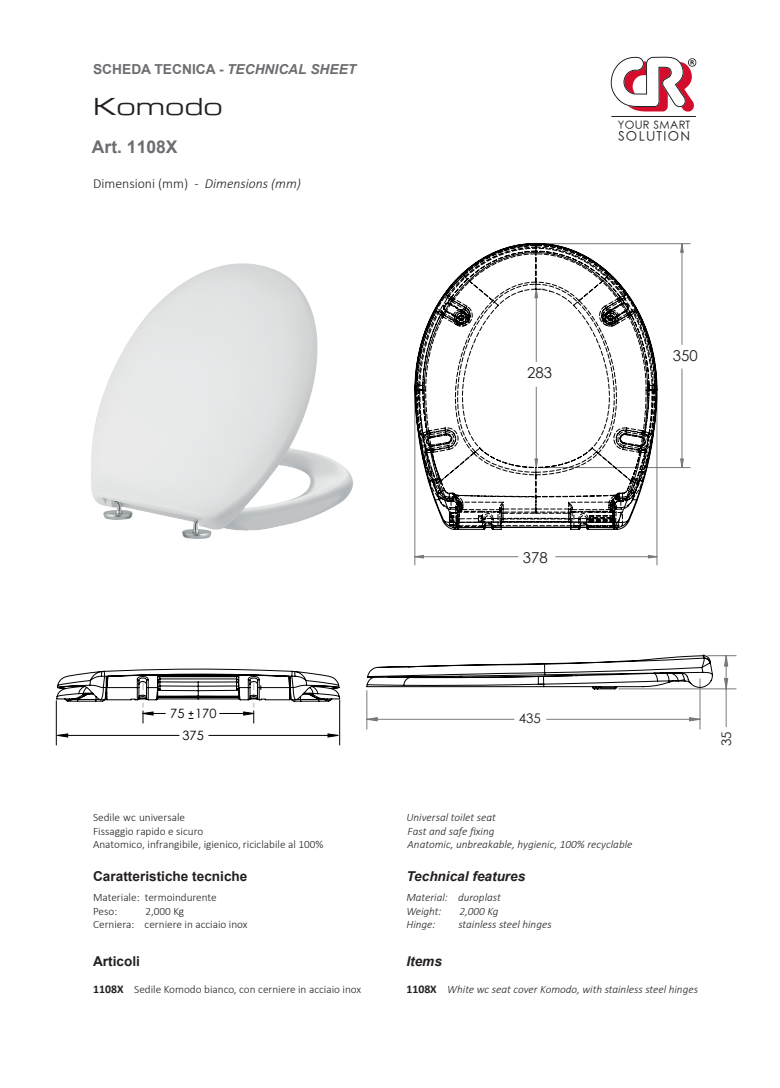
<style>
.page{position:relative;width:780px;height:1088px;background:#fff}
.page>*{position:absolute;margin:0;border:0;box-sizing:border-box;transform-origin:0 0}
.t1{font:23.75px "Eurostile LT Extended Two";color:#231f20}
.t2{font:700 17.5px "Arial";color:#6c6d70}
.t3{font:15px "Century Gothic";color:#231f20}
.t4{font:300 13.75px "Calibri";color:#231f20}
.t5{font:700 13.75px "Arial";color:#6c6d70}
.t6{font:700 13.62px "Arial";color:#231f20}
.t7{font:italic 700 13.62px "Arial";color:#231f20}
.t8{font:13.25px "Century Gothic";color:#231f20}
.t9{font:13px "Rounded Elegance";letter-spacing:.105em;color:#231f20}
.t10{font:12.88px "Century Gothic";color:#000001}
.t11{font:300 11.25px/13.5px "Calibri";color:#231f20}
.t12{font:italic 300 11.25px/13.5px "Calibri";color:#231f20}
.t13{font:11px "Rounded Elegance";letter-spacing:.035em;color:#231f20}
.s1{font-style:italic}
.s2{font-family:"Gill Sans";font-size:11.75px}
.s3{font-weight:700;font-size:11.75px}
.s4{font-weight:700;font-style:normal;font-size:11.75px}
</style>
<div class="page">
<hr style="left:725px;top:689px;width:1px;height:38px;background:#76797b">
<hr style="left:539px;top:243px;width:151px;height:1px;background:#76797b">
<hr style="left:699px;top:679px;width:1px;height:50px;background:#76797b">
<hr style="left:366px;top:691px;width:1px;height:38px;background:#76797b">
<svg style="left:367px;top:244px;width:333px;height:477px"></svg>
<svg style="left:414px;top:243px;width:243px;height:291px"></svg>
<svg style="left:56px;top:668px;width:285px;height:55px"></svg>
<svg style="left:366px;top:653px;width:370px;height:37px"></svg>
<svg style="left:610px;top:57px;width:86px;height:55px"></svg>
<hr style="left:611px;top:116px;width:84px;height:1px;background:#231f20">
<hr style="left:56px;top:701px;width:1px;height:44px;background:#000001">
<hr style="left:339px;top:700px;width:1px;height:45px;background:#000001">
<svg style="left:57px;top:733px;width:282px;height:5px"></svg>
<img style="left:91px;top:263px;width:262px;height:276px">
<p class="t5" style="left:93px;top:59px;width:265px">SCHEDA TECNICA - <span class="s1">TECHNICAL SHEET</span></p>
<h1 class="t1" style="left:93px;top:90px;width:131px">Komodo</h1>
<h2 class="t2" style="left:92px;top:135px;width:87px">Art. 1108X</h2>
<p class="t4" style="left:93px;top:175px;width:209px">Dimensioni (mm) - <span class="s1">Dimensions (mm)</span></p>
<p class="t13" style="left:617px;top:118px;width:74px">YOUR SMART</p>
<p class="t9" style="left:618px;top:129px;width:74px">SOLUTION</p>
<h3 class="t3" style="left:527px;top:362px;width:26px">283</h3>
<h3 class="t3" style="left:673px;top:345px;width:26px">350</h3>
<h3 class="t3" style="left:522px;top:547px;width:26px">378</h3>
<p class="t10" style="left:170px;top:704px;width:48px">75 170</p>
<p class="t8" style="left:518px;top:709px;width:24px">435</p>
<p class="t10" style="left:182px;top:726px;width:23px">375</p>
<p class="t8" style="left:717px;top:746px;width:16px;rotate:-90deg">35</p>
<p class="t11" style="left:93px;top:811px;width:232px">Sedile wc universale<br>Fissaggio rapido e sicuro<br>Anatomico, infrangibile, igienico,riciclabile al 100%</p>
<p class="t12" style="left:406px;top:811px;width:227px">Universal toilet seat<span class="s2">.<br></span>Fast and safe fixing<br>Anatomic, unbreakable, hygienic, 100% recyclable</p>
<p class="t6" style="left:93px;top:866px;width:156px">Caratteristiche tecniche</p>
<p class="t11" style="left:93px;top:890px;width:125px">Materiale: termoindurente<br>Peso:</p>
<p class="t11" style="left:93px;top:904px;width:156px;text-indent:52px">2,000 Kg<br>Cerniera: cerniere in acciaio inox</p>
<p class="t7" style="left:406px;top:867px;width:120px">Technical features</p>
<p class="t12" style="left:406px;top:890px;width:96px">Material: duroplast<br>Weight:</p>
<p class="t12" style="left:459px;top:904px;width:41px">2,000 Kg</p>
<p class="t12" style="left:406px;top:918px;width:31px">Hinge:</p>
<p class="t12" style="left:458px;top:918px;width:95px">stainless steel hinges</p>
<p class="t6" style="left:93px;top:952px;width:48px">Articoli</p>
<p class="t11" style="left:93px;top:982px;width:269px"><span class="s3">1108X</span> Sedile Komodo bianco, con cerniere in acciaio inox</p>
<p class="t7" style="left:406px;top:952px;width:37px">Items</p>
<p class="t12" style="left:406px;top:982px;width:293px"><span class="s4">1108X</span> White wc seat cover Komodo, with stainless steel hinges</p>
</div>
